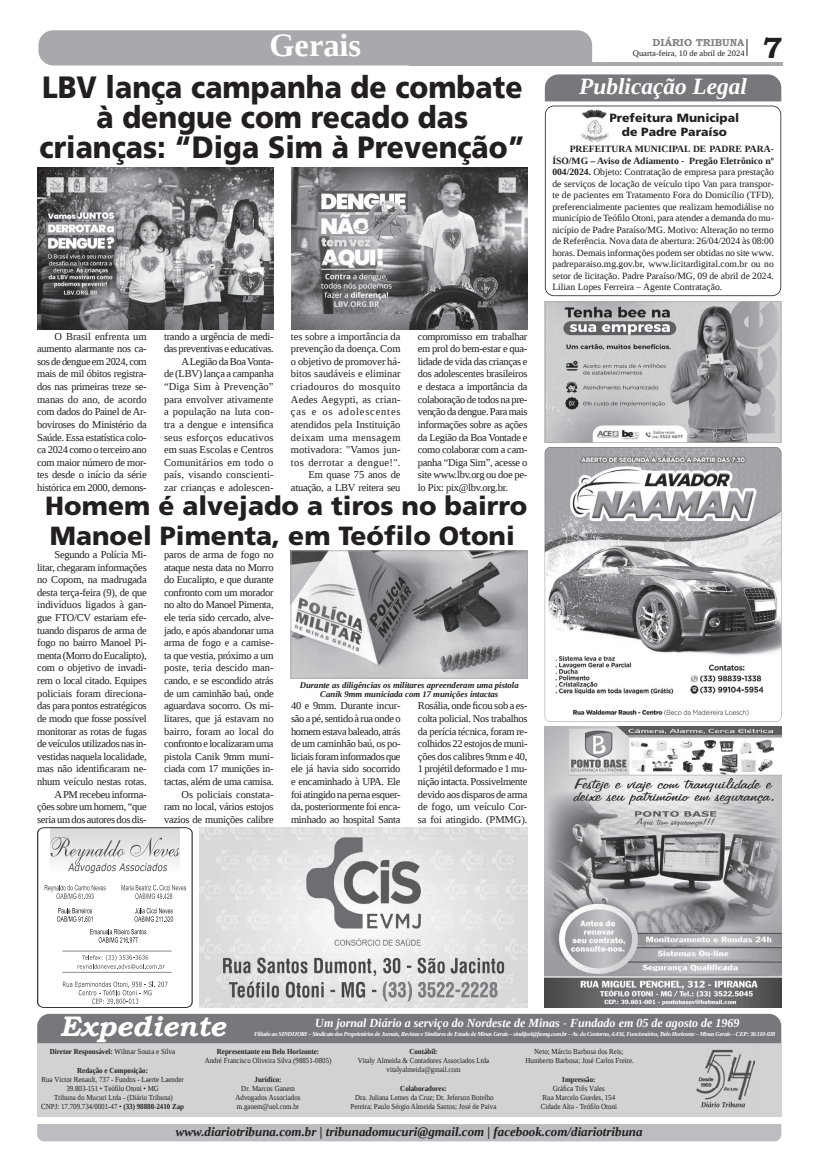
<style>
.page{position:relative;width:821px;height:1166px;background:#fff}
.page>*{position:absolute;margin:0;border:0;box-sizing:border-box;transform-origin:0 0}
.t1{font:700 32.38px "Liberation Serif";color:#fff}
.t2{font:900 30.89px/30.2px "Frutiger LT Std";color:#231f20;text-align:center;scale:.92 1}
.t3{font:700 29.31px "Bookman Old Style";color:#231f20}
.t4{font:italic 700 28.26px "Bookman Old Style";color:#fff}
.t5{font:900 26.25px/29.8px "Frutiger LT Std";color:#231f20}
.t6{font:italic 700 23.28px "Liberation Serif";color:#fff}
.t7{font:italic 700 12.95px "Liberation Serif";color:#231f20}
.t8{font:italic 700 12.34px "Liberation Serif";color:#fff}
.t9{font:900 11.9px/14.3px "Frutiger LT Std";color:#231f20;text-align:center}
.t10{font:10.5px/12.6px "Liberation Serif";letter-spacing:-.025em;color:#231f20;text-align:justify}
.t11{font:10.5px/12.6px "Liberation Serif";letter-spacing:.005em;color:#231f20;text-align:right}
.t12{font:10.5px/12.6px "Liberation Serif";color:#231f20;text-align:right}
.t13{font:700 10.06px "Bookman Old Style";color:#808285}
.t14{font:9.54px/11.5px "Liberation Serif";color:#231f20;text-align:justify}
.t15{font:italic 700 8.75px/9.6px "Liberation Serif";color:#231f20;text-align:center}
.t16{font:8.4px "Liberation Serif";color:#231f20}
.t17{font:7.7px/9.2px "Liberation Serif";color:#231f20;text-align:center;scale:.91 1}
.t18{font:700 7.7px "Liberation Serif";color:#231f20;scale:.91 1}
.t19{font:italic 700 6.12px "Liberation Serif";letter-spacing:-.045em;color:#fff}
.s1{font-weight:700}
.s2{font-weight:400}
</style>
<div class="page">
<hr style="left:409px;top:62px;width:374px;height:3px;background:#a8a9ad">
<div style="left:38px;top:30px;width:554px;height:35px;background:#a8a9ad"></div>
<svg style="left:747px;top:39px;width:1px;height:17px"></svg>
<div style="left:37px;top:1124px;width:744px;height:17px;background:#bcbdc0"></div>
<div style="left:545px;top:74px;width:236px;height:27px;background:#76787b"></div>
<svg style="left:545px;top:106px;width:236px;height:190px"></svg>
<img style="left:581px;top:108px;width:29px;height:35px">
<div style="left:37px;top:1043px;width:744px;height:73px;background:#d1d2d4"></div>
<div style="left:37px;top:1014px;width:744px;height:29px;background:#76787b"></div>
<img style="left:696px;top:1049px;width:58px;height:59px">
<img style="left:200px;top:827px;width:327px;height:181px">
<svg style="left:37px;top:827px;width:156px;height:181px"></svg>
<svg style="left:545px;top:301px;width:236px;height:142px;background:#abacaf"></svg>
<img style="left:545px;top:726px;width:236px;height:282px">
<svg style="left:545px;top:447px;width:236px;height:275px"></svg>
<img style="left:37px;top:167px;width:237px;height:162px">
<img style="left:291px;top:167px;width:236px;height:162px">
<svg style="left:291px;top:550px;width:237px;height:129px;background:#a5a5a8"></svg>
<h1 class="t1" style="left:269px;top:24px;width:93px">Gerais</h1>
<p class="t13" style="left:653px;top:35px;width:93px">DIÁRIO TRIBUNA</p>
<p class="t16" style="left:633px;top:48px;width:113px">Quarta-feira, 10 de abril de 2024</p>
<h3 class="t3" style="left:763px;top:27px;width:21px">7</h3>
<h2 class="t2" style="left:42px;top:72px;width:524px">LBV lança campanha de combate</h2>
<h3 class="t6" style="left:579px;top:71px;width:169px">Publicação Legal</h3>
<h2 class="t2" style="left:40px;top:102px;width:529px">à dengue com recado das crianças: “Diga Sim à Prevenção”</h2>
<p class="t9" style="left:609px;top:110px;width:131px">Prefeitura Municipal de Padre Paraíso</p>
<p class="t14" style="left:552px;top:143px;width:223px;text-indent:17px"><span class="s1">PREFEITURA MUNICIPAL DE PADRE PARA-ÍSO/MG – Aviso de Adiamento - Pregão Eletrônico nº 004/2024.</span> Objeto: Contratação de empresa para prestação de serviços de locação de veículo tipo Van para transpor&shy;te de pacientes em Tratamento Fora do Domicílio (TFD), preferencialmente pacientes que realizam hemodiálise no município de Teófilo Otoni, para atender a demanda do mu&shy;nicípio de Padre Paraíso/MG. Motivo: Alteração no termo de Referência. Nova data de abertura: 26/04/2024 às 08:00 horas. Demais informações podem ser obtidas no site www. padreparaiso.mg.gov.br, www.licitardigital.com.br ou no setor de licitação. Padre Paraíso/MG, 09 de abril de 2024.<br>Lilian Lopes Ferreira – Agente Contratação.</p>
<p class="t10" style="left:37px;top:330px;width:111px;text-indent:17px">O Brasil enfrenta um aumento alarmante nos ca&shy;sos de dengue em 2024, com mais de mil óbitos registra&shy;dos nas primeiras treze se&shy;manas do ano, de acordo com dados do Painel de Ar&shy;boviroses do Ministério da Saúde. Essa estatística colo&shy;ca 2024 como o terceiro ano com maior número de mor&shy;tes desde o início da série histórica em 2000, demons-</p>
<p class="t11" style="left:164px;top:330px;width:111px">trando a urgência de medi&shy;das preventivas e educativas.<br>A Legião da Boa Vonta-<br>de (LBV) lança a campanha “Diga Sim à Prevenção” para envolver ativamente a população na luta con&shy;tra a dengue e intensifica seus esforços educativos em suas Escolas e Centros<br>Comunitários em todo o país, visando conscienti&shy;zar crianças e adolescen-</p>
<p class="t12" style="left:291px;top:330px;width:111px">tes sobre a importância da prevenção da doença. Com o objetivo de promover há&shy;bitos saudáveis e eliminar criadouros do mosquito<br>Aedes Aegypti, as crian&shy;ças e os adolescentes atendidos pela Instituição deixam uma mensagem motivadora: "Vamos jun&shy;tos derrotar a dengue!".<br>Em quase 75 anos de atuação, a LBV reitera seu</p>
<p class="t10" style="left:418px;top:330px;width:111px">compromisso em trabalhar em prol do bem-estar e qua&shy;lidade de vida das crianças e dos adolescentes brasileiros e destaca a importância da colaboração de todos na pre&shy;venção da dengue. Para mais informações sobre as ações da Legião da Boa Vontade e como colaborar com a cam&shy;panha “Diga Sim”, acesse o site www.lbv.org ou doe pe&shy;lo Pix: pix@lbv.org.br.</p>
<h3 class="t5" style="left:45px;top:491px;width:484px">Homem é alvejado a tiros no bairro<br>Manoel Pimenta, em Teófilo Otoni</h3>
<p class="t10" style="left:37px;top:548px;width:111px;text-align:right">Segundo a Polícia Mi&shy;litar, chegaram informações no Copom, na madrugada desta terça-feira (9), de que indivíduos ligados à gan&shy;gue FTO/CV estariam efe&shy;tuando disparos de arma de fogo no bairro Manoel Pi&shy;menta (Morro do Eucalipto), com o objetivo de invadi&shy;rem o local citado. Equipes policiais foram direciona&shy;das para pontos estratégicos de modo que fosse possível monitorar as rotas de fugas de veículos utilizados nas in&shy;vestidas naquela localidade, mas não identificaram ne&shy;nhum veículo nestas rotas.<br>A PM recebeu informa&shy;ções sobre um homem, “que seria um dos autores dos dis-</p>
<p class="t10" style="left:164px;top:548px;width:111px;text-align:right">paros de arma de fogo no ataque nesta data no Morro do Eucalipto, e que durante confronto com um morador no alto do Manoel Pimenta, ele teria sido cercado, alve&shy;jado, e após abandonar uma arma de fogo e a camise&shy;ta que vestia, próximo a um poste, teria descido man&shy;cando, e se escondido atrás de um caminhão baú, onde aguardava socorro. Os mi&shy;litares, que já estavam no bairro, foram ao local do confronto e localizaram uma pistola Canik 9mm muni&shy;ciada com 17 munições in&shy;tactas, além de uma camisa.<br>Os policiais constata&shy;ram no local, vários estojos vazios de munições calibre</p>
<p class="t15" style="left:300px;top:680px;width:221px">Durante as diligências os militares apreenderam uma pistola<br>Canik 9mm municiada com 17 munições intactas</p>
<p class="t10" style="left:291px;top:699px;width:111px">40 e 9mm. Durante incur&shy;são a pé, sentido à rua onde o homem estava baleado, atrás de um caminhão baú, os po&shy;liciais foram informados que ele já havia sido socorrido e encaminhado à UPA. Ele foi atingido na perna esquer&shy;da, posteriormente foi enca&shy;minhado ao hospital Santa</p>
<p class="t10" style="left:418px;top:699px;width:111px">Rosália, onde ficou sob a es&shy;colta policial. Nos trabalhos da perícia técnica, foram re&shy;colhidos 22 estojos de muni&shy;ções dos calibres 9mm e 40, 1 projétil deformado e 1 mu&shy;nição intacta. Possivelmente devido aos disparos de arma de fogo, um veículo Cor&shy;sa foi atingido. (PMMG).</p>
<h3 class="t4" style="left:60px;top:1005px;width:167px">Expediente</h3>
<p class="t8" style="left:315px;top:1014px;width:426px">Um jornal Diário a serviço do Nordeste de Minas - Fundado em 05 de agosto de 1969</p>
<p class="t18" style="left:50px;top:1046px;width:139px">Diretor Responsável: <span class="s2">Wilmar Souza e Silva</span></p>
<p class="t18" style="left:77px;top:1065px;width:79px">Redação e Composição:</p>
<p class="t17" style="left:41px;top:1074px;width:159px">Rua Victor Renault, 737 - Fundos - Laerte Laender 39.803-151 • Teófilo Otoni • MG<br>Tribuna do Mucuri Ltda - (Diário Tribuna)<br>CNPJ: 17.709.734/0001-47 • <span class="s1">(33) 98880-2410 Zap</span></p>
<p class="t19" style="left:254px;top:1030px;width:523px">Filiado ao SINDIJORI – Sindicato dos Proprietários de Jornais, Revistas e Similares do Estado de Minas Gerais – sindijori@fiemg.com.br – Av. do Contorno, 4.456, Funcionários, Belo Horizonte – Minas Gerais – CEP: 30.110-028</p>
<p class="t18" style="left:409px;top:1046px;width:33px">Contábil:</p>
<p class="t17" style="left:358px;top:1056px;width:146px">Vitaly Almeida &amp; Contadores Associados Ltda vitalyalmeida@gmail.com</p>
<p class="t18" style="left:400px;top:1083px;width:52px">Colaboradores:</p>
<p class="t17" style="left:351px;top:1093px;width:162px">Dra. Juliana Lemes da Cruz; Dr. Jeferson Botelho<br>Pereira; Paulo Sérgio Almeida Santos; José de Paiva</p>
<p class="t18" style="left:217px;top:1046px;width:114px">Representante em Belo Horizonte:</p>
<p class="t17" style="left:205px;top:1056px;width:141px">André Francisco Oliveira Silva (98851-0805)</p>
<p class="t18" style="left:255px;top:1074px;width:31px">Jurídico:</p>
<p class="t17" style="left:236px;top:1083px;width:73px">Dr. Marcos Ganem<br>Advogados Associados m.ganem@uol.com.br</p>
<p class="t17" style="left:526px;top:1047px;width:121px">Neto; Márcio Barbosa dos Reis;<br>Humberto Barbosa; José Carlos Freire.</p>
<p class="t18" style="left:562px;top:1074px;width:38px">Impressão:</p>
<p class="t17" style="left:541px;top:1084px;width:85px">Gráfica Três Vales<br>Rua Marcelo Guedes, 154<br>Cidade Alta - Teófilo Otoni</p>
<p class="t7" style="left:176px;top:1123px;width:468px">www.diariotribuna.com.br | tribunadomucuri@gmail.com | facebook.com/diariotribuna</p>
</div>
